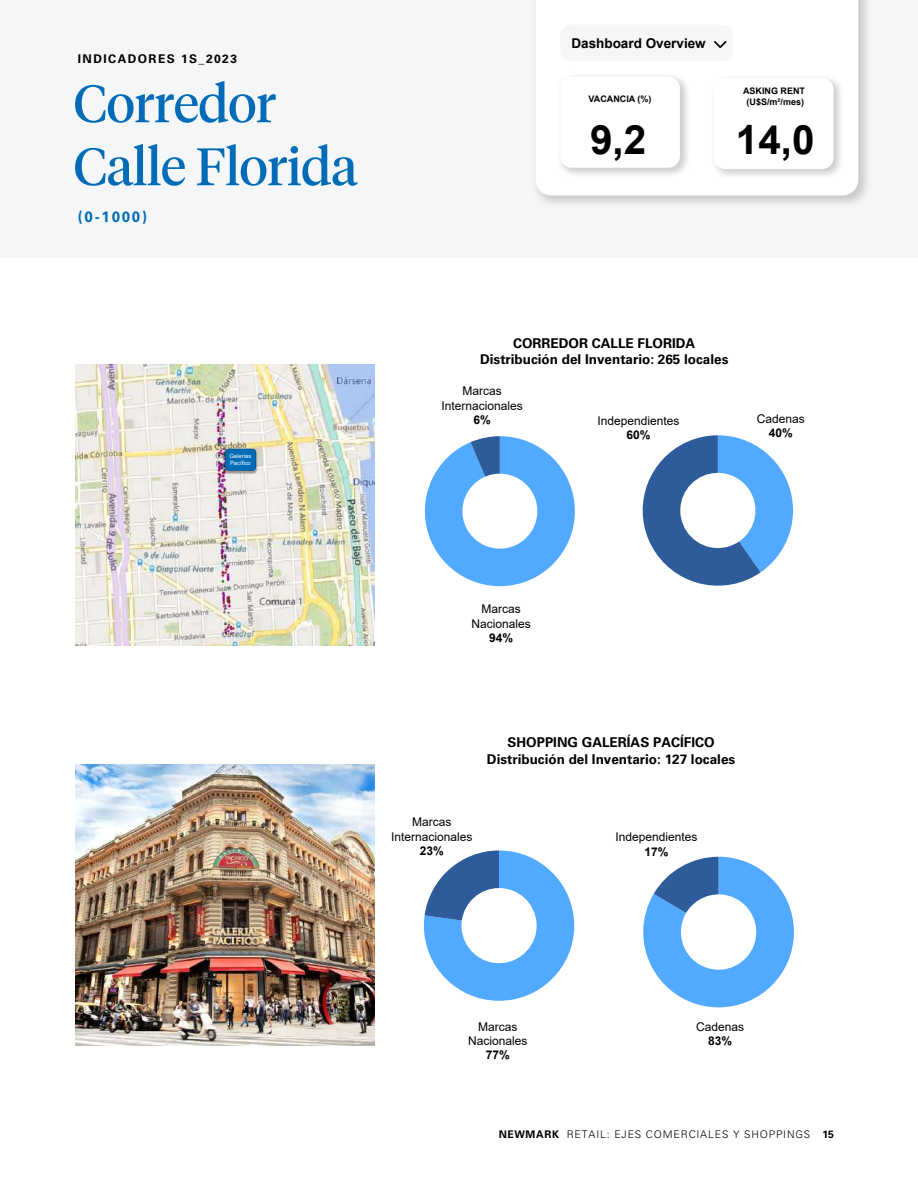
<style>
.page{position:relative;width:918px;height:1188px;background:#fff}
.page>*{position:absolute;margin:0;border:0;box-sizing:border-box;transform-origin:0 0}
.t1{font:52.5px/63px "Tiempos Headline";letter-spacing:-.01em;color:#006bb6}
.t2{font:700 40.5px "Arial";color:#000}
.t3{font:700 15px "Univers LT Pro 65";color:#006bb6}
.t4{font:700 13.5px/16.5px "Univers LT Pro 65";color:#000;text-align:center}
.t5{font:700 13.5px "Arial";color:#000}
.t6{font:12px/14.4px "Arial";color:#000;text-align:center}
.t7{font:700 12px "Arial";color:#000}
.t8{font:700 12px "Univers LT Pro 65";letter-spacing:.12em;color:#000}
.t9{font:300 10.5px "Univers LT Pro 45";letter-spacing:.08em;color:#000}
.t10{font:700 9px/10.8px "Arial";color:#000;text-align:center}
.t11{font:5.85px/7.1px "Arial";letter-spacing:.005em;color:#fff}
.s1{font-family:"Univers LT Pro 65";font-weight:700}
</style>
<div class="page">
<div style="left:0;top:0;width:918px;height:257px;background:#f5f6f8"></div>
<img style="left:75px;top:365px;width:300px;height:280px">
<img style="left:223px;top:448px;width:36px;height:26px">
<img style="left:224px;top:450px;width:35px;height:24px">
<svg style="left:225px;top:449px;width:31px;height:22px"></svg>
<svg style="left:425px;top:436px;width:150px;height:150px"></svg>
<svg style="left:642px;top:435px;width:151px;height:151px"></svg>
<img style="left:535px;top:0;width:332px;height:204px">
<div style="left:536px;top:0;width:322px;height:195px;background:#fff"></div>
<img style="left:553px;top:70px;width:142px;height:112px">
<div style="left:560px;top:77px;width:120px;height:91px;background:#fff;border-radius:12px"></div>
<img style="left:707px;top:71px;width:141px;height:113px">
<div style="left:714px;top:78px;width:120px;height:91px;background:#fff;border-radius:12px"></div>
<div style="left:560px;top:25px;width:173px;height:36px;background:#f5f6f8;border-radius:11px"></div>
<svg style="left:714px;top:41px;width:13px;height:7px"></svg>
<img style="left:75px;top:765px;width:300px;height:281px">
<svg style="left:424px;top:850px;width:150px;height:151px"></svg>
<svg style="left:643px;top:857px;width:151px;height:150px"></svg>
<p class="t8" style="left:78px;top:50px;width:161px">INDICADORES 1S_2023</p>
<h1 class="t1" style="left:73px;top:70px;width:286px">Corredor<br>Calle Florida</h1>
<p class="t3" style="left:78px;top:206px;width:71px">(0-1000)</p>
<p class="t11" style="left:229px;top:453px;width:24px">Galerías<br>Pacífico</p>
<p class="t5" style="left:571px;top:34px;width:136px">Dashboard Overview</p>
<p class="t10" style="left:589px;top:94px;width:64px">VACANCIA (%)</p>
<h2 class="t2" style="left:590px;top:112px;width:58px">9,2</h2>
<p class="t10" style="left:743px;top:86px;width:64px">ASKING RENT (U$S/m²/mes)</p>
<h2 class="t2" style="left:736px;top:112px;width:80px">14,0</h2>
<p class="t4" style="left:480px;top:334px;width:250px">CORREDOR CALLE FLORIDA<br>Distribución del Inventario: 265 locales</p>
<p class="t6" style="left:442px;top:384px;width:83px">Marcas<br>Internacionales</p>
<p class="t7" style="left:474px;top:411px;width:19px">6%</p>
<p class="t6" style="left:597px;top:413px;width:84px">Independientes</p>
<p class="t7" style="left:626px;top:426px;width:26px">60%</p>
<p class="t6" style="left:757px;top:411px;width:50px">Cadenas</p>
<p class="t7" style="left:769px;top:425px;width:26px">40%</p>
<p class="t6" style="left:472px;top:602px;width:61px">Marcas<br>Nacionales</p>
<p class="t7" style="left:489px;top:630px;width:26px">94%</p>
<p class="t4" style="left:487px;top:734px;width:250px">SHOPPING GALERÍAS PACÍFICO<br>Distribución del Inventario: 127 locales</p>
<p class="t6" style="left:391px;top:815px;width:83px">Marcas<br>Internacionales</p>
<p class="t7" style="left:420px;top:843px;width:26px">23%</p>
<p class="t6" style="left:616px;top:830px;width:84px">Independientes</p>
<p class="t7" style="left:645px;top:843px;width:26px">17%</p>
<p class="t6" style="left:468px;top:1019px;width:61px">Marcas<br>Nacionales</p>
<p class="t7" style="left:486px;top:1047px;width:26px">77%</p>
<p class="t6" style="left:696px;top:1019px;width:50px">Cadenas</p>
<p class="t7" style="left:708px;top:1032px;width:26px">83%</p>
<p class="t9" style="left:499px;top:1128px;width:337px"><span class="s1">NEWMARK</span> RETAIL: EJES COMERCIALES Y SHOPPINGS <span class="s1">15</span></p>
</div>
